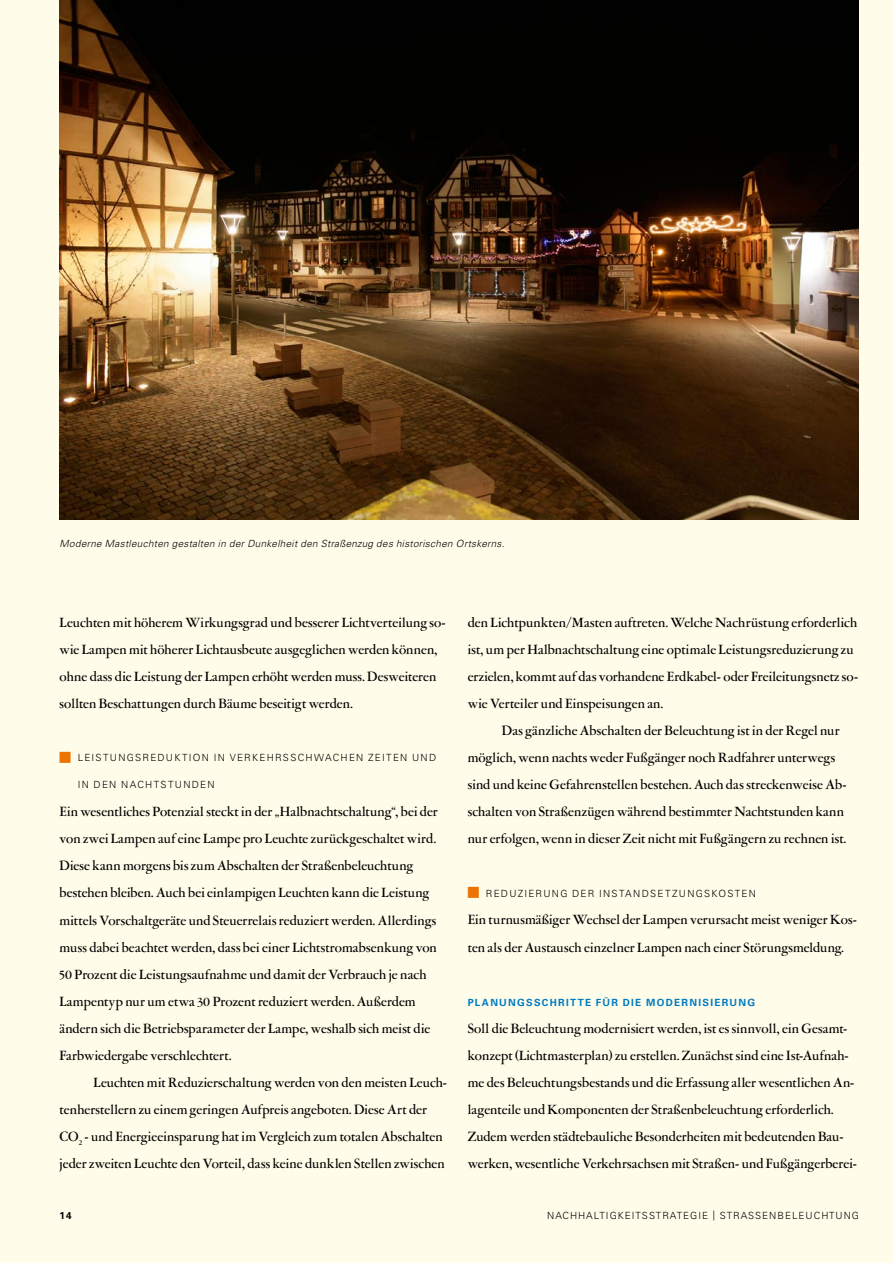
<style>
.page{position:relative;width:893px;height:1263px;background:#fffdea}
.page>*{position:absolute;margin:0;border:0;box-sizing:border-box;transform-origin:0 0}
.t1{font:500 15px/27px "Garamont Amst SH";letter-spacing:.01em;color:#000}
.t2{font:300 9.9px "Univers LT";letter-spacing:.125em;color:#000}
.t3{font:italic 300 9.9px "Univers LT";letter-spacing:.035em;color:#000}
.t4{font:300 9.9px "Univers LT";letter-spacing:.1em;color:#000}
.t5{font:700 9.9px "Univers LT";letter-spacing:.13em;color:#007bc2}
.t6{font:700 9.9px "Univers LT";color:#000}
.s1{color:#ec7405}
</style>
<div class="page">
<img style="left:60px;top:0;width:799px;height:519px">
<p class="t3" style="left:60px;top:537px;width:446px">Moderne Mastleuchten gestalten in der Dunkelheit den Straßenzug des historischen Ortskerns.</p>
<p class="t1" style="left:60px;top:610px;width:388px">Leuchten mit höherem Wirkungsgrad und besserer Lichtverteilung so&shy;wie Lampen mit höherer Lichtausbeute ausgeglichen werden können, ohne dass die Leistung der Lampen erhöht werden muss. Desweiteren sollten Beschattungen durch Bäume beseitigt werden.</p>
<p class="t2" style="left:60px;top:751px;width:25px"><span class="s1">■</span> LEIS</p>
<p class="t2" style="left:103px;top:751px;width:40px">TU NGSRE</p>
<p class="t2" style="left:158px;top:751px;width:80px">DUKTION I N VER</p>
<p class="t2" style="left:252px;top:751px;width:31px">KEHRSS</p>
<p class="t2" style="left:298px;top:751px;width:77px">CHWACHEN ZEI</p>
<p class="t2" style="left:386px;top:751px;width:52px">TEN UND</p>
<p class="t2" style="left:78px;top:778px;width:138px">I N DEN NACHTSTU NDEN</p>
<p class="t1" style="left:60px;top:799px;width:380px">Ein wesentliches Potenzial steckt in der „Halbnachtschaltung“, bei der von zwei Lampen auf eine Lampe pro Leuchte zurückgeschaltet wird.<br>Diese kann morgens bis zum Abschalten der Straßenbeleuchtung bestehen bleiben. Auch bei einlampigen Leuchten kann die Leistung mittels Vorschaltgeräte und Steuerrelais reduziert werden. Allerdings muss dabei beachtet werden, dass bei einer Lichtstromabsenkung von 50 Prozent die Leistungsaufnahme und damit der Verbrauch je nach Lampentyp nur um etwa 30 Prozent reduziert werden. Außerdem ändern sich die Betriebsparameter der Lampe, weshalb sich meist die Farbwiedergabe verschlechtert.</p>
<p class="t1" style="left:60px;top:1069px;width:389px;text-indent:34px">Leuchten mit Reduzierschaltung werden von den meisten Leuch&shy;tenherstellern zu einem geringen Aufpreis angeboten. Diese Art der CO<sub>2</sub> - und Energieeinsparung hat im Vergleich zum totalen Abschalten jeder zweiten Leuchte den Vorteil, dass keine dunklen Stellen zwischen</p>
<p class="t1" style="left:468px;top:610px;width:392px">den Lichtpunkten/Masten auftreten. Welche Nachrüstung erforderlich ist, um per Halbnachtschaltung eine optimale Leistungsreduzierung zu erzielen, kommt auf das vorhandene Erdkabel- oder Freileitungsnetz so&shy;wie Verteiler und Einspeisungen an.</p>
<p class="t1" style="left:468px;top:718px;width:380px;text-indent:34px">Das gänzliche Abschalten der Beleuchtung ist in der Regel nur möglich, wenn nachts weder Fußgänger noch Radfahrer unterwegs sind und keine Gefahrenstellen bestehen. Auch das streckenweise Ab&shy;schalten von Straßenzügen während bestimmter Nachtstunden kann nur erfolgen, wenn in dieser Zeit nicht mit Fußgängern zu rechnen ist.</p>
<p class="t2" style="left:468px;top:888px;width:64px"><sup>■</sup> REDUZIERU</p>
<p class="t2" style="left:552px;top:888px;width:36px">NG DER</p>
<p class="t2" style="left:599px;top:888px;width:158px">INSTANDSETZU NGSKOSTEN</p>
<p class="t1" style="left:468px;top:907px;width:391px">Ein turnusmäßiger Wechsel der Lampen verursacht meist weniger Kos&shy;ten als der Austausch einzelner Lampen nach einer Störungsmeldung.</p>
<p class="t5" style="left:468px;top:996px;width:287px">PLANUNGSSCHRITTE FÜR DIE MODERNISIERUNG</p>
<p class="t1" style="left:468px;top:1015px;width:391px">Soll die Beleuchtung modernisiert werden, ist es sinnvoll, ein Gesamt&shy;konzept (Lichtmasterplan) zu erstellen. Zunächst sind eine Ist-Aufnah&shy;me des Beleuchtungsbestands und die Erfassung aller wesentlichen An&shy;lagenteile und Komponenten der Straßenbeleuchtung erforderlich.<br>Zudem werden städtebauliche Besonderheiten mit bedeutenden Bau&shy;werken, wesentliche Verkehrsachsen mit Straßen- und Fußgängerberei-</p>
<p class="t6" style="left:60px;top:1210px;width:13px">14</p>
<p class="t4" style="left:547px;top:1210px;width:194px">NACHHALTI GKEITSSTRATEGIE | STRASSE</p>
<p class="t4" style="left:769px;top:1210px;width:91px">NBELEUCHTU NG</p>
</div>
